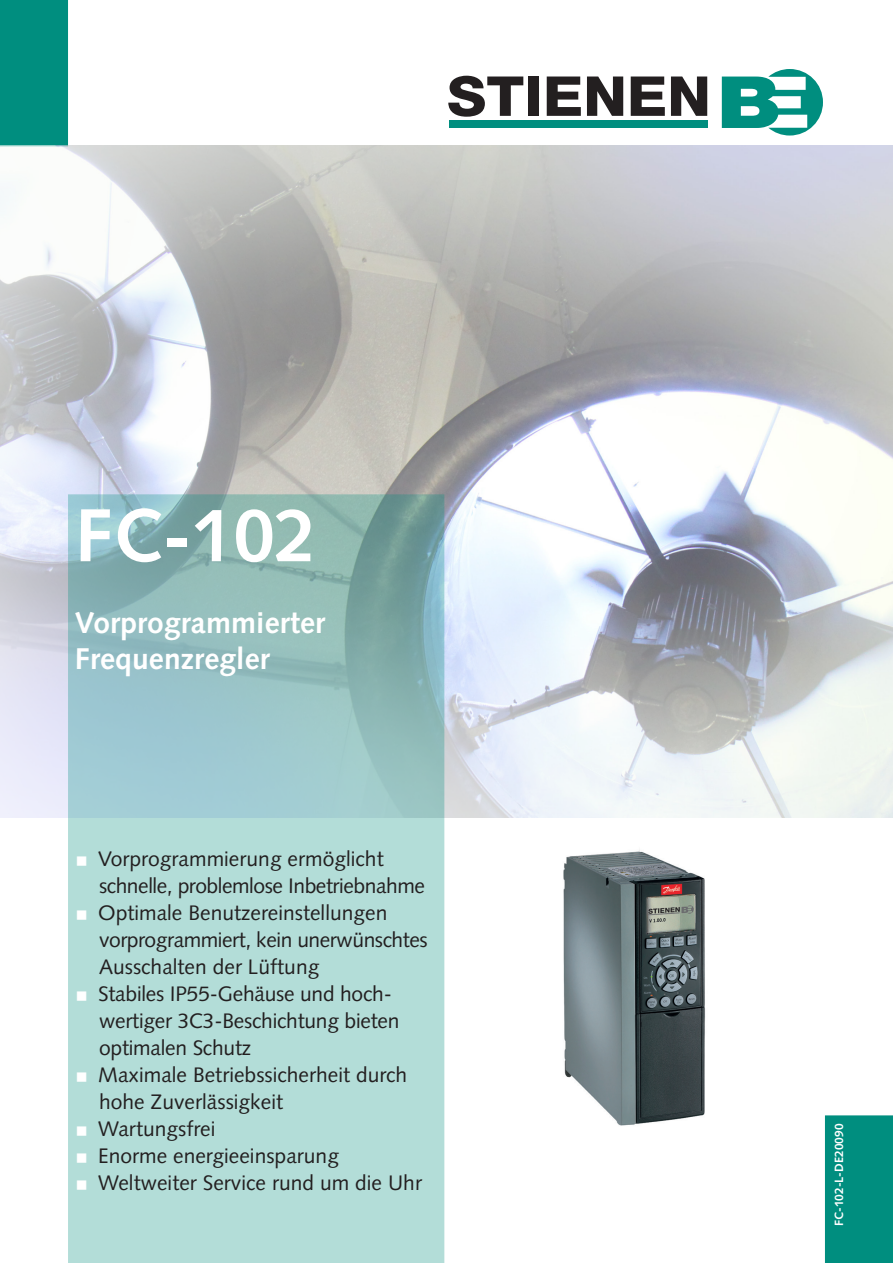
<style>
.page{position:relative;width:893px;height:1263px;background:#fff}
.page>*{position:absolute;margin:0;border:0;box-sizing:border-box;transform-origin:0 0}
.Heading_intro{font:700 75px "Syntax LT Std";color:#fff}
.Heading_vk_groen{font:700 30px "Syntax LT Std";letter-spacing:.005em;color:#fff}
.Bullits_vk{font:21px "Syntax LT Std";color:#231f20}
.Bullits_vk-2{font:21px "Syntax LT Std";letter-spacing:-.02em;color:#231f20}
.Heading_intro-2{font:700 12px "Syntax LT Std";color:#fff}
</style>
<div class="page">
<svg style="left:448px;top:76px;width:75px;height:41px"></svg>
<div style="left:528px;top:77px;width:11px;height:39px;background:#231f20"></div>
<svg style="left:547px;top:77px;width:34px;height:39px"></svg>
<svg style="left:587px;top:77px;width:36px;height:39px"></svg>
<svg style="left:631px;top:77px;width:34px;height:39px"></svg>
<svg style="left:671px;top:77px;width:36px;height:39px"></svg>
<svg style="left:722px;top:69px;width:101px;height:67px"></svg>
<div style="left:449px;top:120px;width:258px;height:8px;background:#008e7f"></div>
<div style="left:825px;top:1115px;width:68px;height:148px;background:#008e7f"></div>
<div style="left:0;top:0;width:68px;height:145px;background:#008e7f"></div>
<img style="left:563px;top:850px;width:143px;height:276px">
<img style="left:0;top:145px;width:893px;height:672px">
<svg style="left:68px;top:494px;width:376px;height:769px;background:#a5cfcc"></svg>
<svg style="left:77px;top:856px;width:9px;height:10px"></svg>
<svg style="left:77px;top:910px;width:9px;height:10px"></svg>
<svg style="left:77px;top:991px;width:9px;height:10px"></svg>
<svg style="left:77px;top:1072px;width:9px;height:10px"></svg>
<svg style="left:77px;top:1126px;width:9px;height:10px"></svg>
<svg style="left:77px;top:1153px;width:9px;height:10px"></svg>
<svg style="left:77px;top:1180px;width:9px;height:10px"></svg>
<p class="Heading_intro" style="left:75px;top:492px;width:243px">FC-102</p>
<p class="Heading_vk_groen" style="left:75px;top:606px;width:252px">Vorprogrammierter</p>
<p class="Heading_vk_groen" style="left:75px;top:642px;width:196px">Frequenzregler</p>
<p class="Bullits_vk" style="left:98px;top:846px;width:287px">Vorprogrammierung ermöglicht</p>
<p class="Bullits_vk-2" style="left:99px;top:873px;width:327px">schnelle, problemlose Inbetriebnahme</p>
<p class="Bullits_vk" style="left:98px;top:900px;width:291px">Optimale Benutzereinstellungen</p>
<p class="Bullits_vk-2" style="left:99px;top:927px;width:330px">vorprogrammiert, kein unerwünschtes</p>
<p class="Bullits_vk" style="left:99px;top:954px;width:222px">Ausschalten der Lüftung</p>
<p class="Bullits_vk" style="left:98px;top:981px;width:295px">Stabiles IP55-Gehäuse und hoch-</p>
<p class="Bullits_vk" style="left:99px;top:1008px;width:302px">wertiger 3C3-Beschichtung bieten</p>
<p class="Bullits_vk" style="left:99px;top:1035px;width:154px">optimalen Schutz</p>
<p class="Bullits_vk" style="left:98px;top:1062px;width:311px">Maximale Betriebssicherheit durch</p>
<p class="Bullits_vk" style="left:99px;top:1089px;width:186px">hohe Zuverlässigkeit</p>
<p class="Bullits_vk" style="left:98px;top:1116px;width:119px">Wartungsfrei</p>
<p class="Bullits_vk" style="left:98px;top:1143px;width:242px">Enorme energieeinsparung</p>
<p class="Bullits_vk" style="left:98px;top:1170px;width:325px">Weltweiter Service rund um die Uhr</p>
<p class="Heading_intro-2" style="left:832px;top:1226px;width:104px;rotate:-90deg">FC-102-L-DE20090</p>
</div>
